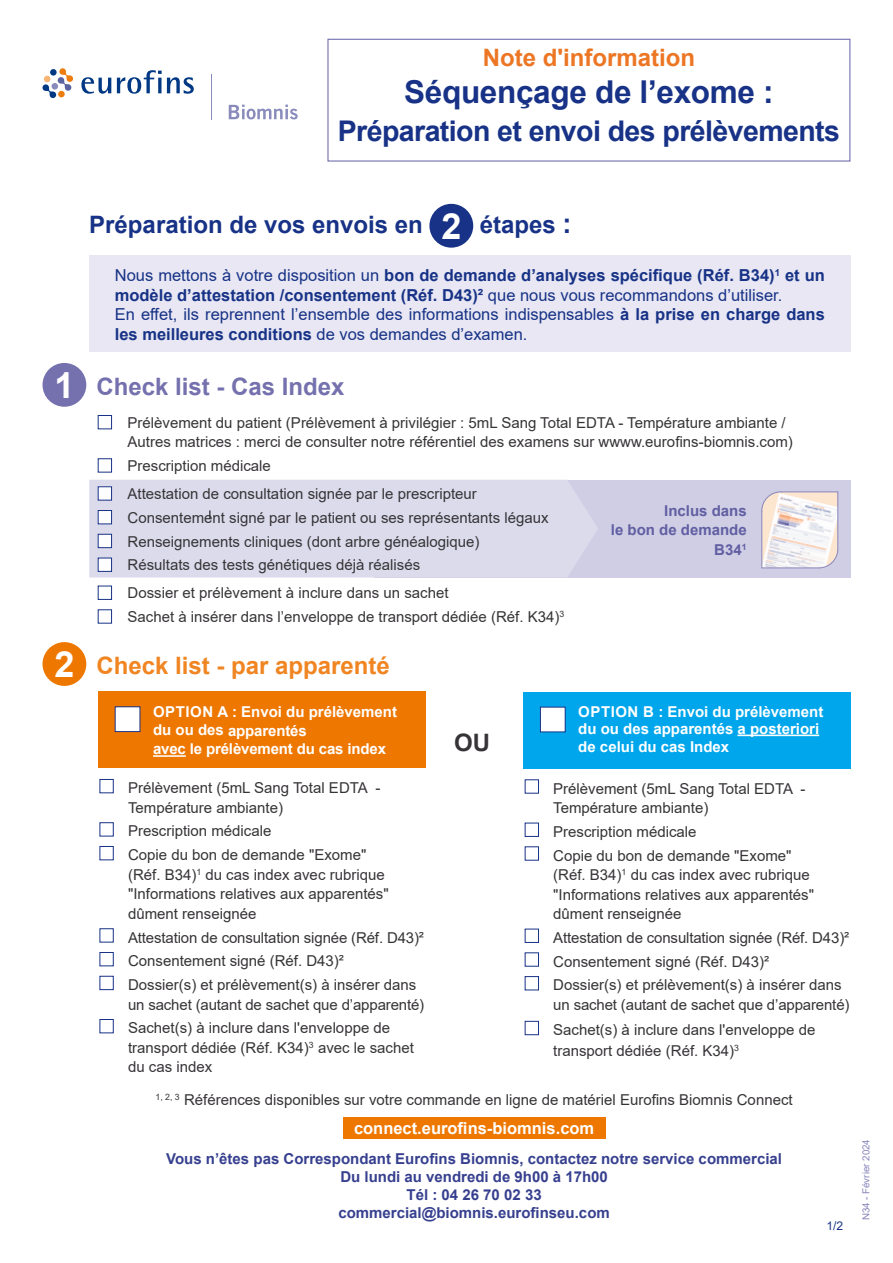
<style>
.page{position:relative;width:893px;height:1263px;background:#fff}
.page>*{position:absolute;margin:0;border:0;box-sizing:border-box;transform-origin:0 0}
.t1{font:700 31.5px "Arial";letter-spacing:-.01em;color:#173286}
.t2{font:700 28.5px "Arial";letter-spacing:-.02em;color:#173286}
.t3{font:700 24px "Arial";color:#173286}
.t4{font:700 24px "Arial";color:#f08522}
.t5{font:700 24px "Arial";color:#7471ae}
.t6{font:700 24px "Arial";color:#ec7624}
.t7{font:700 24px "Arial";color:#373437}
.t8{font:16.5px/19.5px "Arial";color:#173286}
.t9{font:700 16.5px "Arial";color:#fff}
.t10{font:15px/23.7px "Arial";color:#373437}
.t11{font:700 15px/18px "Arial";color:#37408f;text-align:center}
.t12{font:700 15px/19.5px "Arial";color:#fff}
.t13{font:700 15px/19.5px "Arial";color:#615fa2;text-align:right}
.t14{font:12px "Arial";color:#173286}
.t15{font:9.75px "Arial";color:#8986bb}
.s1{font-size:36px;color:#fff}
.s2{font-size:27px}
.s3{font-weight:700}
</style>
<div class="page">
<div style="left:327px;top:39px;width:523px;height:123px;border:1px solid #7471ae"></div>
<svg style="left:43px;top:68px;width:30px;height:30px"></svg>
<div style="left:50px;top:69px;width:7px;height:7px;background:#003883;border-radius:50%"></div>
<svg style="left:81px;top:77px;width:30px;height:17px"></svg>
<svg style="left:117px;top:70px;width:77px;height:24px"></svg>
<svg style="left:229px;top:105px;width:69px;height:14px"></svg>
<hr style="left:211px;top:74px;width:1px;height:46px;background:#888bbb">
<div style="left:89px;top:256px;width:761px;height:96px;background:#e8e7f3"></div>
<div style="left:374px;top:480px;width:476px;height:97px;background:#cfcee5"></div>
<div style="left:89px;top:480px;width:509px;height:97px;background:#dbdbec"></div>
<svg style="left:761px;top:491px;width:77px;height:77px;background:#ece5e5"></svg>
<div style="left:43px;top:363px;width:43px;height:44px;background:#7471ae;border-radius:50%"></div>
<div style="left:98px;top:415px;width:14px;height:14px;border:1px solid #173286"></div>
<div style="left:98px;top:458px;width:14px;height:14px;border:1px solid #173286"></div>
<div style="left:98px;top:487px;width:14px;height:13px;background:#fff"></div>
<div style="left:98px;top:486px;width:14px;height:14px;border:1px solid #173286"></div>
<div style="left:98px;top:510px;width:14px;height:14px;background:#fff"></div>
<div style="left:98px;top:510px;width:14px;height:14px;border:1px solid #173286"></div>
<div style="left:98px;top:534px;width:14px;height:14px;background:#fff"></div>
<div style="left:98px;top:534px;width:14px;height:14px;border:1px solid #173286"></div>
<div style="left:98px;top:558px;width:14px;height:13px;background:#fff"></div>
<div style="left:98px;top:558px;width:14px;height:14px;border:1px solid #173286"></div>
<div style="left:98px;top:586px;width:14px;height:14px;border:1px solid #173286"></div>
<div style="left:98px;top:609px;width:14px;height:14px;border:1px solid #173286"></div>
<div style="left:43px;top:642px;width:43px;height:44px;background:#e70;border-radius:50%"></div>
<div style="left:98px;top:691px;width:327px;height:77px;background:#e70"></div>
<hr style="left:153px;top:755px;width:33px;height:2px;background:#fff">
<div style="left:115px;top:707px;width:25px;height:24px;background:#fff"></div>
<div style="left:115px;top:706px;width:25px;height:26px;border:1px solid #173286"></div>
<div style="left:100px;top:779px;width:14px;height:14px;border:1px solid #173286"></div>
<div style="left:100px;top:822px;width:14px;height:14px;border:1px solid #173286"></div>
<div style="left:100px;top:846px;width:14px;height:14px;border:1px solid #173286"></div>
<div style="left:100px;top:928px;width:14px;height:14px;border:1px solid #173286"></div>
<div style="left:100px;top:952px;width:14px;height:14px;border:1px solid #173286"></div>
<div style="left:100px;top:976px;width:14px;height:14px;border:1px solid #173286"></div>
<div style="left:100px;top:1019px;width:14px;height:14px;border:1px solid #173286"></div>
<div style="left:523px;top:692px;width:327px;height:76px;background:#00a6eb"></div>
<hr style="left:737px;top:734px;width:82px;height:2px;background:#fff">
<div style="left:540px;top:707px;width:25px;height:25px;background:#fff"></div>
<div style="left:540px;top:707px;width:26px;height:25px;border:1px solid #173286"></div>
<div style="left:525px;top:779px;width:14px;height:14px;border:1px solid #173286"></div>
<div style="left:525px;top:823px;width:14px;height:14px;border:1px solid #173286"></div>
<div style="left:525px;top:846px;width:14px;height:14px;border:1px solid #173286"></div>
<div style="left:525px;top:929px;width:14px;height:14px;border:1px solid #173286"></div>
<div style="left:525px;top:952px;width:14px;height:14px;border:1px solid #173286"></div>
<div style="left:525px;top:976px;width:14px;height:14px;border:1px solid #173286"></div>
<div style="left:525px;top:1021px;width:14px;height:14px;border:1px solid #173286"></div>
<div style="left:343px;top:1118px;width:263px;height:21px;background:#e70"></div>
<div style="left:429px;top:204px;width:44px;height:44px;background:#173286;border-radius:50%"></div>
<h3 class="t6" style="left:483px;top:40px;width:214px">Note d'information</h3>
<h1 class="t1" style="left:404px;top:70px;width:371px">Séquençage de l’exome :</h1>
<h2 class="t2" style="left:338px;top:111px;width:504px">Préparation et envoi des prélèvements</h2>
<h3 class="t3" style="left:89px;top:207px;width:484px">Préparation de vos envois en <span class="s1">2</span> étapes <span class="s2">:</span></h3>
<p class="t8" style="left:115px;top:265px;width:712px">Nous mettons à votre disposition un <span class="s3">bon de demande d’analyses spécifique (Réf. B34)</span><sup>1</sup> <span class="s3">et un modèle d’attestation /consentement (Réf. D43)²</span> que nous vous recommandons d’utiliser.<br>En effet, ils reprennent l’ensemble des informations indispensables <span class="s3">à la prise en charge dans les meilleures conditions</span> de vos demandes d’examen.</p>
<h3 class="t5" style="left:54px;top:369px;width:292px"><span class="s1">1</span> Check list - Cas Index</h3>
<p class="t10" style="left:128px;top:413px;width:667px;line-height:19.5px">Prélèvement du patient (Prélèvement à privilégier : 5mL Sang Total EDTA - Température ambiante /<br>Autres matrices : merci de consulter notre référentiel des examens sur wwww.eurofins-biomnis.com)</p>
<p class="t10" style="left:128px;top:452px;width:351px;line-height:28px">Prescription médicale<br>Attestation de consultation signée par le prescripteur</p>
<p class="t10" style="left:128px;top:505px;width:423px">Consentement signé par le patient ou ses représentants légaux<br>Renseignements cliniques (dont arbre généalogique)<br>Résultats des tests génétiques déjà réalisés</p>
<p class="t10" style="left:128px;top:581px;width:438px">Dossier et prélèvement à inclure dans un sachet<br>Sachet à insérer dans l’enveloppe de transport dédiée (Réf. K34)<sup>3</sup></p>
<h3 class="t4" style="left:54px;top:648px;width:337px"><span class="s1">2</span> Check list - par apparenté</h3>
<p class="t12" style="left:153px;top:702px;width:246px">OPTION A : Envoi du prélèvement du ou des apparentés</p>
<p class="t12" style="left:153px;top:739px;width:234px">avec le prélèvement du cas index</p>
<p class="t10" style="left:128px;top:778px;width:254px;line-height:19.5px">Prélèvement (5mL Sang Total EDTA -<br>Température ambiante)</p>
<p class="t10" style="left:128px;top:819px;width:240px">Prescription médicale<br>Copie du bon de demande "Exome"</p>
<p class="t10" style="left:128px;top:865px;width:262px;line-height:19.5px">(Réf. B34)<sup>1</sup> du cas index avec rubrique "Informations relatives aux apparentés" dûment renseignée</p>
<p class="t10" style="left:128px;top:925px;width:297px">Attestation de consultation signée (Réf. D43)²<br>Consentement signé (Réf. D43)²<br>Dossier(s) et prélèvement(s) à insérer dans</p>
<p class="t10" style="left:128px;top:992px;width:298px">un sachet (autant de sachet que d’apparenté)<br>Sachet(s) à inclure dans l'enveloppe de</p>
<p class="t10" style="left:128px;top:1038px;width:287px;line-height:19.5px">transport dédiée (Réf. K34)<sup>3</sup> avec le sachet du cas index</p>
<p class="t13" style="left:611px;top:501px;width:137px">Inclus dans<br>le bon de demande<br>B34<sup>1</sup></p>
<p class="t12" style="left:578px;top:704px;width:247px;line-height:16.5px">OPTION B : Envoi du prélèvement du ou des apparentés a posteriori</p>
<p class="t12" style="left:578px;top:737px;width:152px">de celui du cas Index</p>
<p class="t10" style="left:553px;top:778px;width:254px;line-height:19.5px">Prélèvement (5mL Sang Total EDTA -<br>Température ambiante)</p>
<p class="t10" style="left:553px;top:819px;width:240px">Prescription médicale<br>Copie du bon de demande "Exome"</p>
<p class="t10" style="left:553px;top:865px;width:262px;line-height:19.5px">(Réf. B34)<sup>1</sup> du cas index avec rubrique "Informations relatives aux apparentés" dûment renseignée</p>
<p class="t10" style="left:553px;top:926px;width:297px">Attestation de consultation signée (Réf. D43)²<br>Consentement signé (Réf. D43)²<br>Dossier(s) et prélèvement(s) à insérer dans</p>
<p class="t10" style="left:553px;top:992px;width:298px;line-height:25.2px">un sachet (autant de sachet que d’apparenté)<br>Sachet(s) à inclure dans l'enveloppe de</p>
<p class="t10" style="left:553px;top:1039px;width:187px">transport dédiée (Réf. K34)<sup>3</sup></p>
<p class="t10" style="left:156px;top:1088px;width:639px"><sup>1,</sup> <sup>2,</sup> <sup>3</sup> Références disponibles sur votre commande en ligne de matériel Eurofins Biomnis Connect</p>
<p class="t9" style="left:354px;top:1117px;width:242px">connect.eurofins-biomnis.com</p>
<p class="t11" style="left:166px;top:1150px;width:617px">Vous n’êtes pas Correspondant Eurofins Biomnis, contactez notre service commercial Du lundi au vendredi de 9h00 à 17h00<br>Tél : 04 26 70 02 33<br>commercial@biomnis.eurofinseu.com</p>
<h3 class="t7" style="left:454px;top:726px;width:37px">OU</h3>
<p class="t14" style="left:826px;top:1218px;width:18px">1/2</p>
<p class="t15" style="left:859px;top:1220px;width:83px;rotate:-90deg">N34 - Février 2024</p>
</div>
